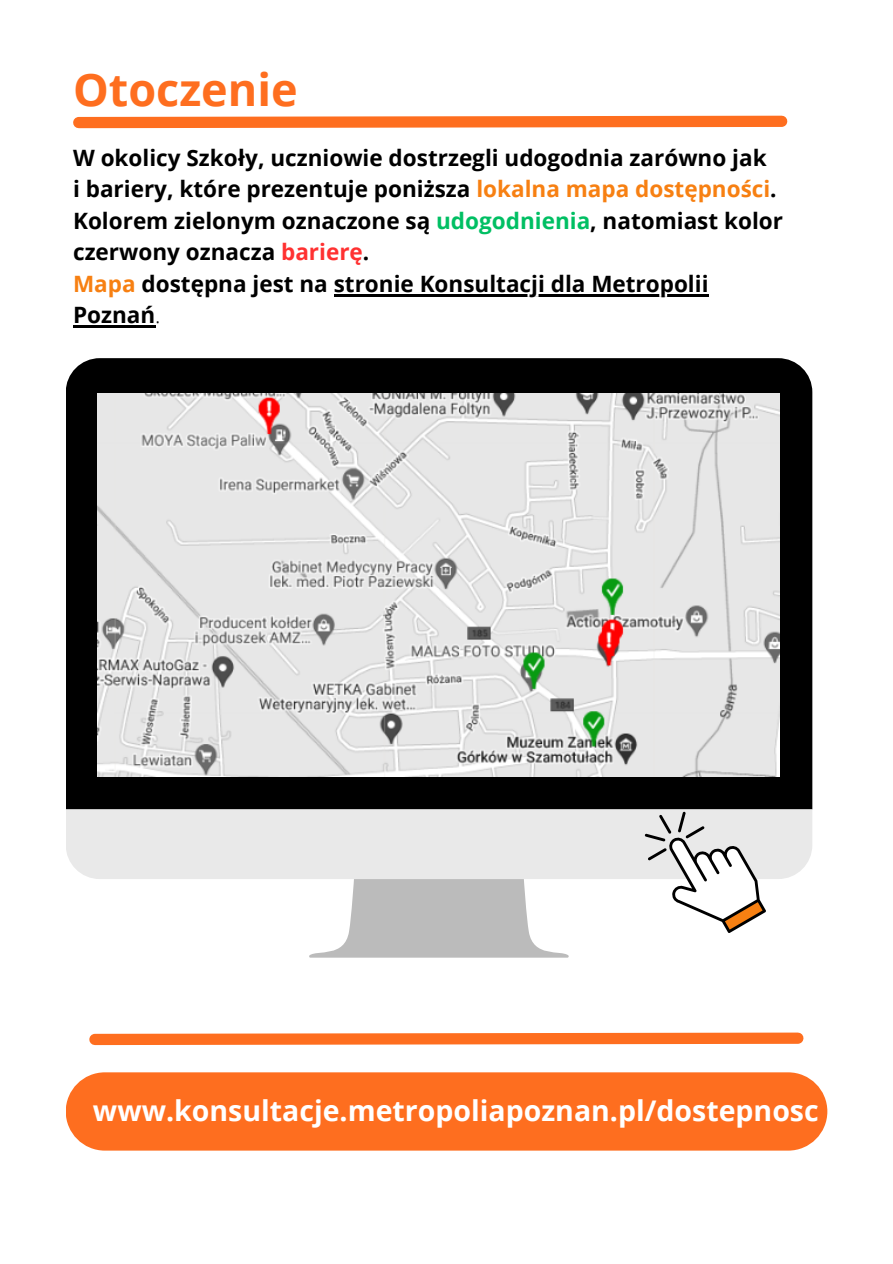
<style>
.page{position:relative;width:893px;height:1264px;background:#fff}
.page>*{position:absolute;margin:0;border:0;box-sizing:border-box;transform-origin:0 0}
.t1{font:700 45px "Open Sans";color:#fe6e1f}
.t2{font:700 28.5px "Open Sans";color:#fff}
.t3{font:700 22.5px/31.5px "Open Sans";color:#000}
.s1{color:#f78012}
.s2{color:#00bf63}
.s3{color:#ff3131}
.s4{font-weight:300}
</style>
<div class="page">
<svg style="left:89px;top:1032px;width:715px;height:14px;background:#fe8a4b"></svg>
<div style="left:66px;top:358px;width:746px;height:451px;background:#000"></div>
<div style="left:66px;top:809px;width:746px;height:70px;background:#e9e9e9"></div>
<svg style="left:309px;top:879px;width:260px;height:78px"></svg>
<img style="left:97px;top:393px;width:682px;height:383px">
<svg style="left:644px;top:811px;width:122px;height:122px"></svg>
<svg style="left:73px;top:115px;width:715px;height:14px;background:#fe8a4b"></svg>
<div style="left:66px;top:1072px;width:761px;height:78px;background:#fe6e1f;border-radius:39px"></div>
<hr style="left:334px;top:294px;width:374px;height:2px;background:#000">
<hr style="left:73px;top:325px;width:82px;height:3px;background:#000">
<p class="t1" style="left:73px;top:57px;width:226px">Otoczenie</p>
<p class="t3" style="left:73px;top:141px;width:705px">W okolicy Szkoły, uczniowie dostrzegli udogodnia zarówno jak i bariery, które prezentuje poniższa <span class="s1">lokalna mapa dostępności</span>.</p>
<p class="t3" style="left:73px;top:204px;width:711px">Kolorem zielonym oznaczone są <span class="s2">udogodnienia</span>, natomiast kolor czerwony oznacza <span class="s3">barierę</span>.</p>
<p class="t3" style="left:73px;top:267px;width:637px"><span class="s1">Mapa</span> dostępna jest na stronie Konsultacji dla Metropolii<br>Poznań<span class="s4">.</span></p>
<p class="t2" style="left:93px;top:1090px;width:727px">www.konsultacje.metropoliapoznan.pl/dostepnosc</p>
</div>
